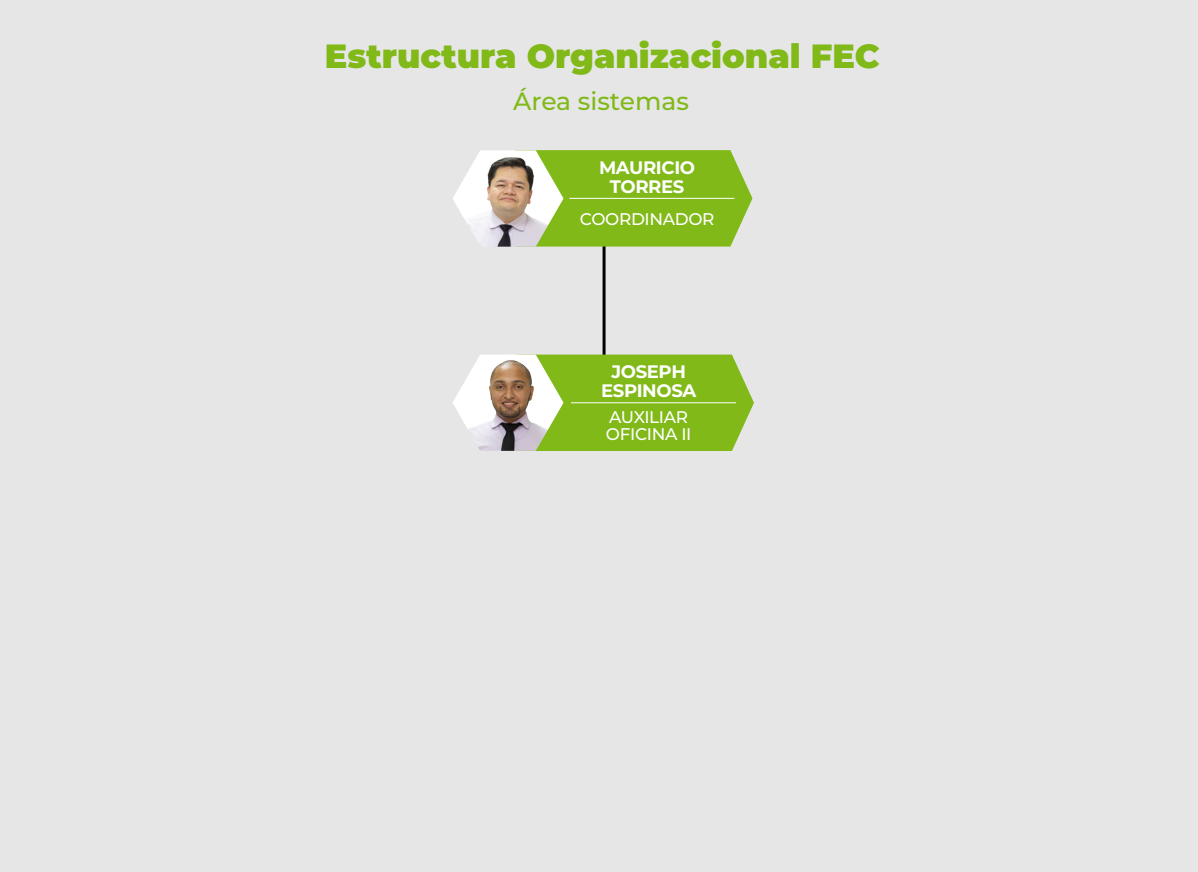
<style>
.page{position:relative;width:1198px;height:872px;background:#fff}
.page>*{position:absolute;margin:0;border:0;box-sizing:border-box;transform-origin:0 0}
.t1{font:900 33.5px "Montserrat";color:#80b918}
.t2{font:500 25px "Montserrat";color:#80b918}
.t3{font:700 18.05px/19.2px "Montserrat";letter-spacing:-.02em;color:#fff;text-align:center}
.t4{font:500 16.85px/16.9px "Montserrat";letter-spacing:-.02em;color:#fff}
</style>
<div class="page">
<div style="left:0;top:0;width:1198px;height:871px;background:#e6e6e6"></div>
<hr style="left:602px;top:184px;width:3px;height:202px;background:#000">
<svg style="left:563px;top:150px;width:189px;height:96px;background:#86bb24"></svg>
<hr style="left:569px;top:198px;width:165px;height:1px;background:#fff">
<svg style="left:495px;top:354px;width:259px;height:97px;background:#86bb25"></svg>
<hr style="left:571px;top:402px;width:165px;height:1px;background:#fff">
<img style="left:452px;top:150px;width:111px;height:96px">
<img style="left:452px;top:354px;width:111px;height:96px">
<h1 class="t1" style="left:325px;top:31px;width:556px">Estructura Organizacional FEC</h1>
<h2 class="t2" style="left:513px;top:84px;width:177px">Área sistemas</h2>
<p class="t3" style="left:599px;top:157px;width:98px">MAURICIO<br>TORRES</p>
<p class="t4" style="left:580px;top:210px;width:136px">COORDINADOR</p>
<p class="t3" style="left:601px;top:361px;width:97px">JOSEPH<br>ESPINOSA</p>
<p class="t4" style="left:606px;top:407px;width:87px">AUXILIAR<br>OFICINA II</p>
</div>
